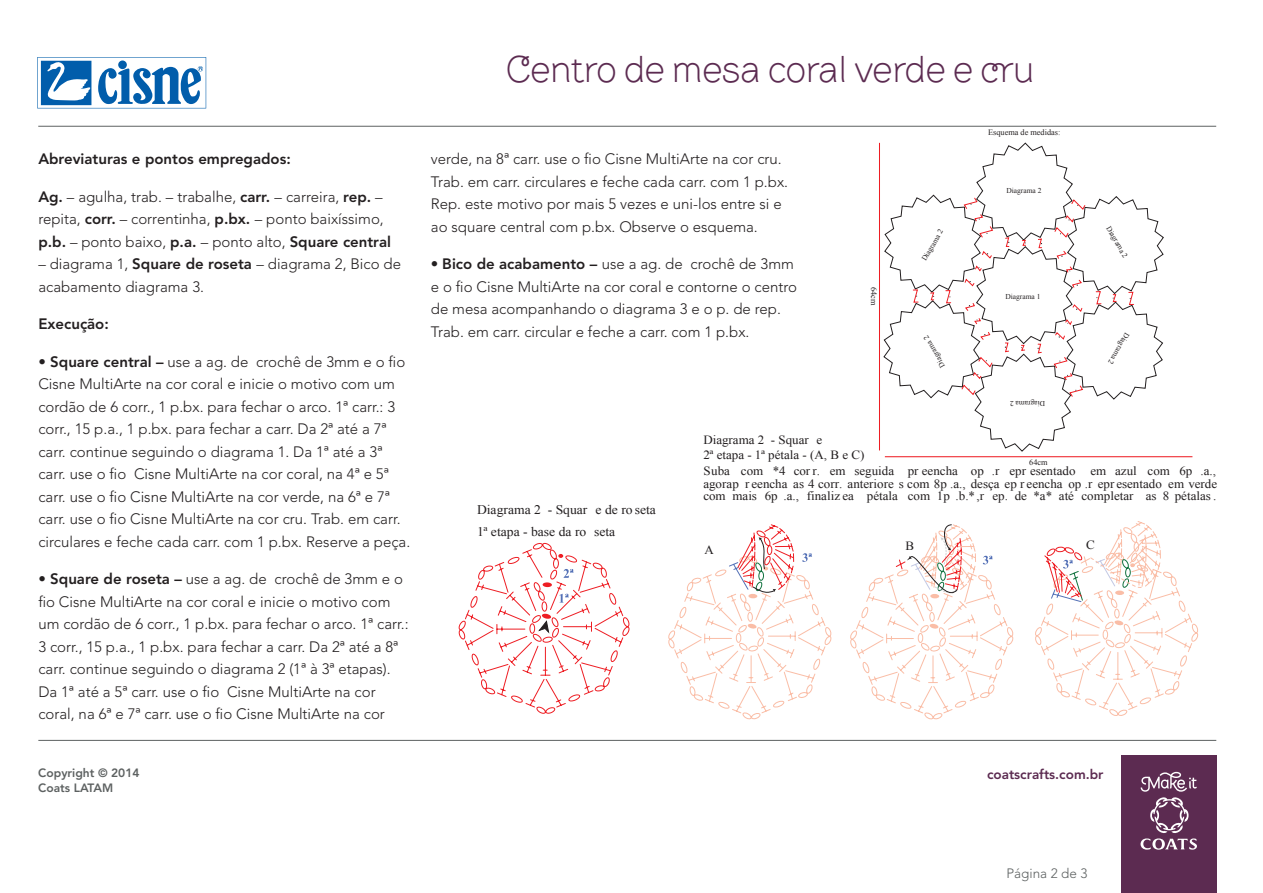
<style>
.page{position:relative;width:1263px;height:893px;background:#fff}
.page>*{position:absolute;margin:0;border:0;box-sizing:border-box;transform-origin:0 0}
.t1{font:300 38.1px "Brownstone Sans";color:#5c2b51}
.t2{font:300 15px/22.5px "Avenir LT Std";color:#231f20}
.t3{font:800 15px "Avenir LT Std";color:#231f20}
.t4{font:800 13.5px "Avenir LT Std";color:#5c2b51}
.t5{font:300 13.5px "Avenir LT Std";color:#5d6161}
.t6{font:13.2px/21.9px "Times New Roman";color:#231f20;scale:1.04 1}
.t7{font:12.6px/15.8px "Times New Roman";color:#231f20;scale:1.04 1}
.t8{font:800 12px "Avenir LT Std";color:#5d6161}
.t9{font:8.25px "Times New Roman";color:#231f20}
.t10{font:7.5px "Times New Roman";color:#231f20}
.s1{font-weight:800}
</style>
<div class="page">
<div style="left:1121px;top:756px;width:95px;height:137px;background:#5c2b51"></div>
<svg style="left:1140px;top:772px;width:57px;height:78px"></svg>
<hr style="left:38px;top:740px;width:1178px;height:1px;background:#5d6161">
<hr style="left:38px;top:126px;width:1178px;height:1px;background:#5d6161">
<svg style="left:37px;top:57px;width:169px;height:51px"></svg>
<svg style="left:668px;top:524px;width:164px;height:196px"></svg>
<svg style="left:850px;top:524px;width:164px;height:196px"></svg>
<svg style="left:1035px;top:521px;width:164px;height:195px"></svg>
<svg style="left:458px;top:542px;width:172px;height:172px"></svg>
<svg style="left:883px;top:142px;width:281px;height:310px"></svg>
<svg style="left:963px;top:197px;width:30px;height:41px"></svg>
<svg style="left:912px;top:289px;width:39px;height:15px"></svg>
<svg style="left:961px;top:356px;width:32px;height:40px"></svg>
<svg style="left:1053px;top:356px;width:30px;height:41px"></svg>
<svg style="left:1095px;top:291px;width:39px;height:14px"></svg>
<svg style="left:1054px;top:199px;width:32px;height:39px"></svg>
<svg style="left:1022px;top:240px;width:4px;height:6px"></svg>
<svg style="left:1005px;top:237px;width:5px;height:10px"></svg>
<svg style="left:1037px;top:238px;width:5px;height:10px"></svg>
<svg style="left:974px;top:265px;width:8px;height:7px"></svg>
<svg style="left:964px;top:278px;width:11px;height:9px"></svg>
<svg style="left:981px;top:250px;width:11px;height:9px"></svg>
<svg style="left:974px;top:318px;width:7px;height:7px"></svg>
<svg style="left:980px;top:331px;width:11px;height:9px"></svg>
<svg style="left:964px;top:302px;width:11px;height:9px"></svg>
<svg style="left:1021px;top:345px;width:4px;height:6px"></svg>
<svg style="left:1037px;top:343px;width:5px;height:11px"></svg>
<svg style="left:1004px;top:342px;width:5px;height:11px"></svg>
<svg style="left:1065px;top:319px;width:7px;height:7px"></svg>
<svg style="left:1072px;top:304px;width:11px;height:8px"></svg>
<svg style="left:1054px;top:332px;width:11px;height:8px"></svg>
<svg style="left:1065px;top:266px;width:8px;height:7px"></svg>
<svg style="left:1056px;top:250px;width:11px;height:9px"></svg>
<svg style="left:1071px;top:279px;width:11px;height:9px"></svg>
<hr style="left:879px;top:143px;width:1px;height:307px;background:#ee1d23">
<hr style="left:885px;top:456px;width:307px;height:1px;background:#ee1d23">
<h1 class="t1" style="left:506px;top:47px;width:530px">Centro de mesa coral verde e cru</h1>
<p class="t3" style="left:38px;top:150px;width:254px">Abreviaturas e pontos empregados:</p>
<p class="t2" style="left:38px;top:186px;width:354px"><span class="s1">Ag.</span> – agulha, trab. – trabalhe, <span class="s1">carr.</span> – carreira, <span class="s1">rep.</span> – repita, <span class="s1">corr.</span> – correntinha, <span class="s1">p.bx.</span> – ponto baixíssimo, <span class="s1">p.b.</span> – ponto baixo, <span class="s1">p.a.</span> – ponto alto, <span class="s1">Square central</span></p>
<p class="t2" style="left:38px;top:253px;width:364px">– diagrama 1, <span class="s1">Square de roseta</span> – diagrama 2, Bico de acabamento diagrama 3.</p>
<p class="t3" style="left:38px;top:315px;width:72px">Execução:</p>
<p class="t2" style="left:38px;top:351px;width:373px">• <span class="s1">Square central –</span> use a ag. de crochê de 3mm e o fio Cisne MultiArte na cor coral e inicie o motivo com um cordão de 6 corr., 1 p.bx. para fechar o arco. 1ª carr.: 3 corr., 15 p.a., 1 p.bx. para fechar a carr. Da 2ª até a 7ª carr. continue seguindo o diagrama 1. Da 1ª até a 3ª carr. use o fio Cisne MultiArte na cor coral, na 4ª e 5ª carr. use o fio Cisne MultiArte na cor verde, na 6ª e 7ª carr. use o fio Cisne MultiArte na cor cru. Trab. em carr. circulares e feche cada carr. com 1 p.bx. Reserve a peça.</p>
<p class="t2" style="left:38px;top:568px;width:372px">• <span class="s1">Square de roseta –</span> use a ag. de crochê de 3mm e o fio Cisne MultiArte na cor coral e inicie o motivo com um cordão de 6 corr., 1 p.bx. para fechar o arco. 1ª carr.:<br>3 corr., 15 p.a., 1 p.bx. para fechar a carr. Da 2ª até a 8ª carr. continue seguindo o diagrama 2 (1ª à 3ª etapas).<br>Da 1ª até a 5ª carr. use o fio Cisne MultiArte na cor coral, na 6ª e 7ª carr. use o fio Cisne MultiArte na cor</p>
<p class="t2" style="left:431px;top:148px;width:359px">verde, na 8ª carr. use o fio Cisne MultiArte na cor cru.<br>Trab. em carr. circulares e feche cada carr. com 1 p.bx.<br>Rep. este motivo por mais 5 vezes e uni-los entre si e ao square central com p.bx. Observe o esquema.</p>
<p class="t2" style="left:431px;top:253px;width:368px">• <span class="s1">Bico de acabamento –</span> use a ag. de crochê de 3mm e o fio Cisne MultiArte na cor coral e contorne o centro de mesa acompanhando o diagrama 3 e o p. de rep.<br>Trab. em carr. circular e feche a carr. com 1 p.bx.</p>
<p class="t9" style="left:879px;top:287px;width:20px;rotate:90deg">64cm</p>
<p class="t10" style="left:919px;top:258px;width:37px;rotate:-60deg">Diagrama 2</p>
<p class="t10" style="left:939px;top:369px;width:37px;rotate:-120deg">Diagrama 2</p>
<p class="t9" style="left:988px;top:127px;width:74px">Esquema de medidas:</p>
<p class="t10" style="left:1006px;top:185px;width:37px">Diagrama 2</p>
<p class="t10" style="left:1005px;top:291px;width:37px">Diagrama 1</p>
<p class="t10" style="left:1045px;top:408px;width:37px;rotate:-180deg">Diagrama 2</p>
<p class="t10" style="left:1113px;top:224px;width:37px;rotate:60deg">Diagrama 2</p>
<p class="t10" style="left:1132px;top:336px;width:37px;rotate:120deg">Diagrama 2</p>
<p class="t6" style="left:477px;top:498px;width:174px">Diagrama 2 - Squar e de ro seta<br>1ª etapa - base da ro seta</p>
<p class="t7" style="left:703px;top:431px;width:494px">Diagrama 2 - Squar e<br>2ª etapa - 1ª pétala - (A, B e C)<br>Suba com *4 cor r. em seguida pr eencha op .r epr esentado em azul com 6p .a.,</p>
<p class="t7" style="left:703px;top:477px;width:496px;line-height:12.6px">agorap r eencha as 4 corr. anteriore s com 8p .a., desça ep r eencha op .r epr esentado em verde com mais 6p .a., finaliz ea pétala com 1p .b.*,r ep. de *a* até completar as 8 pétalas .</p>
<p class="t9" style="left:1029px;top:457px;width:20px">64cm</p>
<p class="t7" style="left:705px;top:542px;width:11px">A</p>
<p class="t7" style="left:905px;top:538px;width:10px">B</p>
<p class="t7" style="left:1086px;top:536px;width:10px">C</p>
<p class="t8" style="left:38px;top:766px;width:103px">Copyright © 2014</p>
<p class="t4" style="left:987px;top:766px;width:118px">coatscrafts.com.br</p>
<p class="t8" style="left:38px;top:781px;width:76px">Coats LATAM</p>
<p class="t5" style="left:1006px;top:865px;width:83px">Página 2 de 3</p>
</div>
